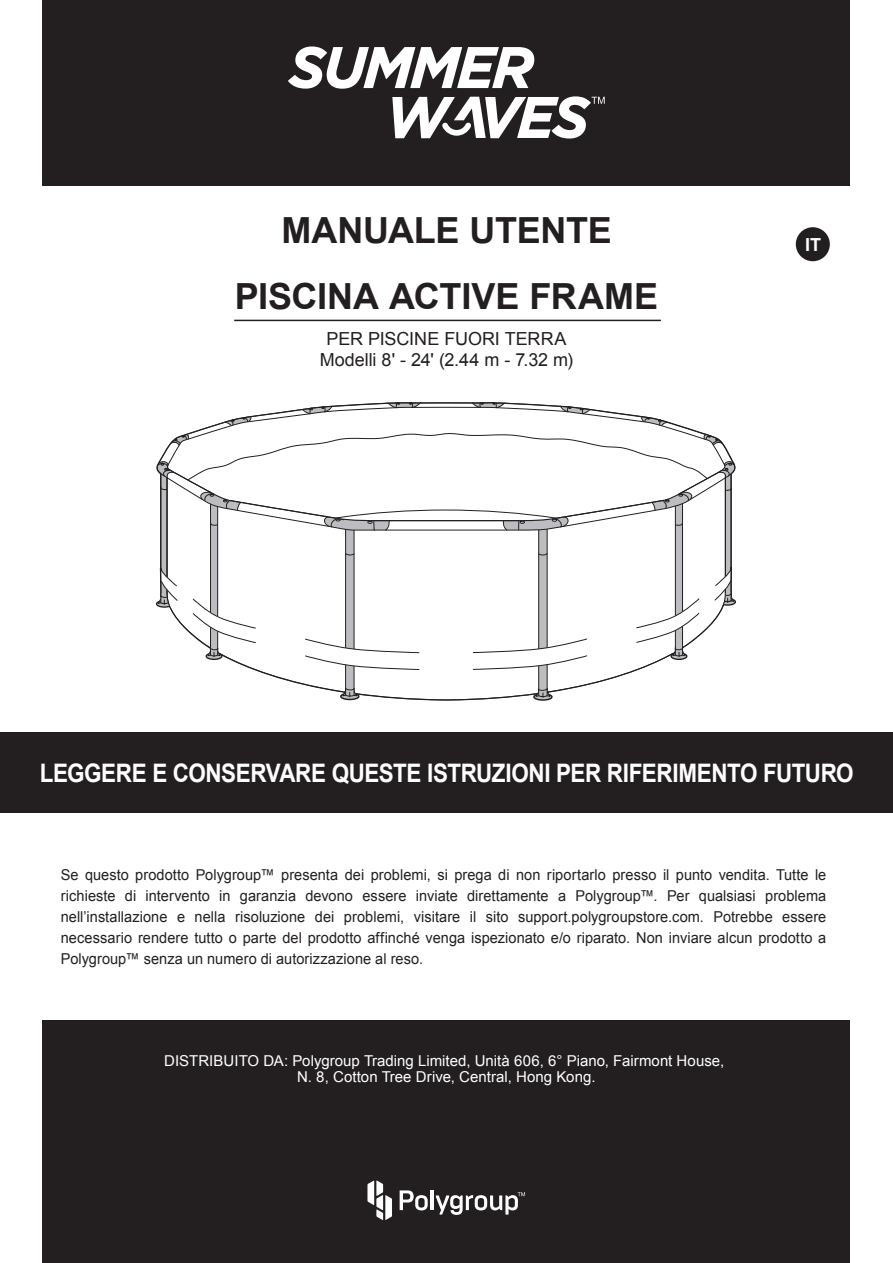
<style>
.page{position:relative;width:893px;height:1263px;background:#fff}
.page>*{position:absolute;margin:0;border:0;box-sizing:border-box;transform-origin:0 0}
.t1{font:700 36px "Arial";letter-spacing:-.005em;color:#231f20}
.t2{font:700 25.5px "Arial";letter-spacing:-.02em;color:#fff;scale:.88 1}
.t3{font:18px/21px "Arial";letter-spacing:-.005em;color:#231f20;text-align:center}
.t4{font:700 18px "Arial";color:#fff}
.t5{font:15px/21px "Arial";letter-spacing:.005em;color:#231f20;text-align:justify}
.t6{font:15px/16.5px "Arial";letter-spacing:.005em;color:#fff;text-align:center}
</style>
<div class="page">
<div style="left:42px;top:0;width:808px;height:185px;background:#231f20"></div>
<svg style="left:288px;top:46px;width:246px;height:43px"></svg>
<svg style="left:392px;top:96px;width:213px;height:43px"></svg>
<div style="left:796px;top:227px;width:34px;height:34px;background:#231f20;border-radius:50%"></div>
<div style="left:42px;top:1020px;width:808px;height:243px;background:#231f20"></div>
<div style="left:0;top:732px;width:893px;height:80px;background:#231f20"></div>
<svg style="left:367px;top:1180px;width:25px;height:40px"></svg>
<svg style="left:400px;top:1190px;width:28px;height:20px"></svg>
<hr style="left:430px;top:1190px;width:3px;height:20px;background:#fff">
<svg style="left:436px;top:1192px;width:89px;height:23px"></svg>
<svg style="left:156px;top:402px;width:580px;height:299px"></svg>
<hr style="left:234px;top:320px;width:427px;height:1px;background:#231f20">
<h1 class="t1" style="left:281px;top:206px;width:332px">MANUALE UTENTE</h1>
<h1 class="t1" style="left:235px;top:273px;width:425px">PISCINA ACTIVE FRAME</h1>
<p class="t3" style="left:320px;top:328px;width:255px">PER PISCINE FUORI TERRA<br>Modelli 8' - 24' (2.44 m - 7.32 m)</p>
<p class="t4" style="left:805px;top:232px;width:18px">IT</p>
<h2 class="t2" style="left:40px;top:756px;width:926px">LEGGERE E CONSERVARE QUESTE ISTRUZIONI PER RIFERIMENTO FUTURO</h2>
<p class="t5" style="left:61px;top:864px;width:767px">Se questo prodotto Polygroup™ presenta dei problemi, si prega di non riportarlo presso il punto vendita. Tutte le richieste di intervento in garanzia devono essere inviate direttamente a Polygroup™. Per qualsiasi problema nell’installazione e nella risoluzione dei problemi, visitare il sito support.polygroupstore.com. Potrebbe essere necessario rendere tutto o parte del prodotto affinché venga ispezionato e/o riparato. Non inviare alcun prodotto a Polygroup™ senza un numero di autorizzazione al reso.</p>
<p class="t6" style="left:164px;top:1052px;width:562px">DISTRIBUITO DA: Polygroup Trading Limited, Unità 606, 6° Piano, Fairmont House,<br>N. 8, Cotton Tree Drive, Central, Hong Kong.</p>
</div>
